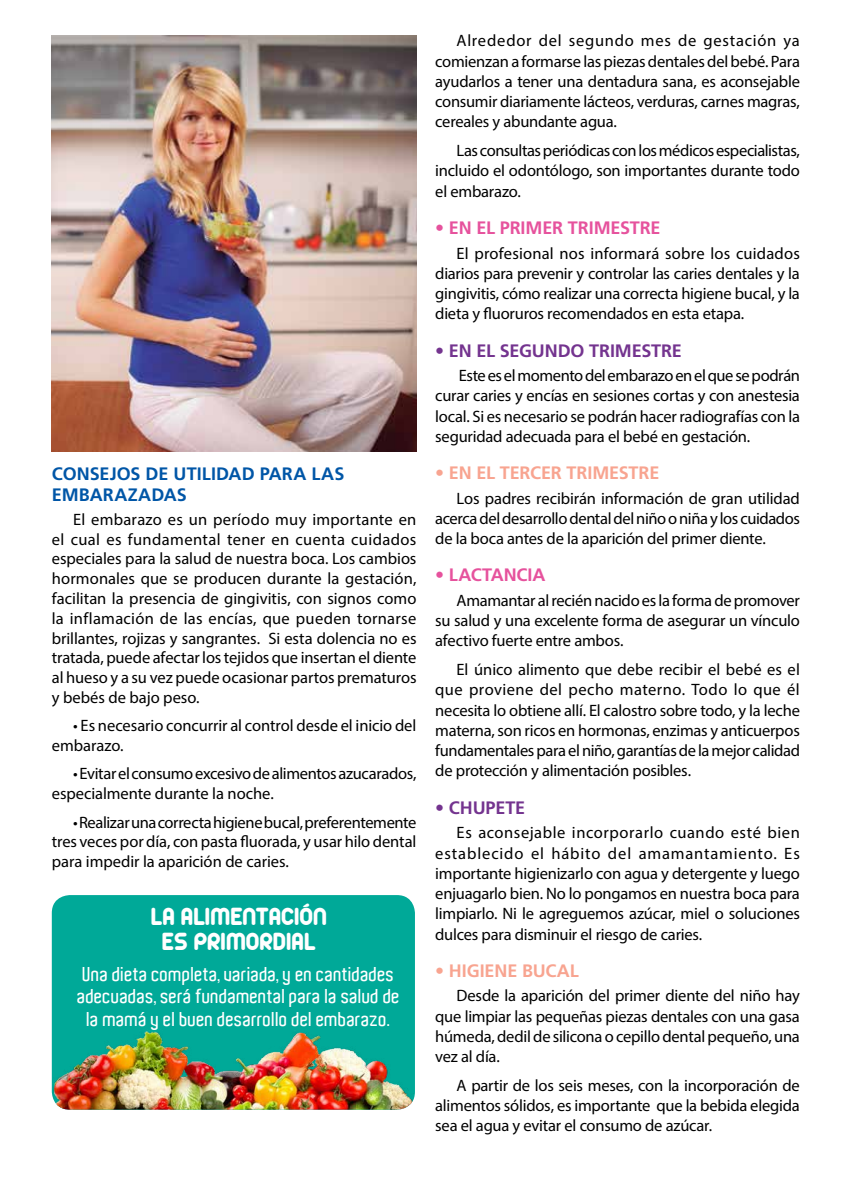
<style>
.page{position:relative;width:851px;height:1191px;background:#fff}
.page>*{position:absolute;margin:0;border:0;box-sizing:border-box;transform-origin:0 0}
.t1{font:27px/24.6px "Arista";color:#fff;text-align:center}
.t2{font:600 19.5px/22.5px "Aldo";color:#fff;text-align:center}
.t3{font:700 18px/21px "Frutiger LT Std";letter-spacing:.005em;color:#0056a7}
.t4{font:700 18px "Frutiger LT Std";letter-spacing:-.005em;color:#f8a490}
.t5{font:700 18px "Frutiger LT Std";letter-spacing:-.005em;color:#e6529d}
.t6{font:700 18px "Frutiger LT Std";letter-spacing:-.01em;color:#74348f}
.t7{font:16.5px/20.2px "Myriad Pro";letter-spacing:-.01em;color:#000;text-align:justify}
</style>
<div class="page">
<div style="left:52px;top:895px;width:363px;height:214px;background:#00a998;border-radius:18px"></div>
<img style="left:52px;top:1031px;width:363px;height:78px">
<img style="left:51px;top:35px;width:366px;height:416px">
<p class="t3" style="left:52px;top:463px;width:294px">CONSEJOS DE UTILIDAD PARA LAS<br>EMBARAZADAS</p>
<p class="t7" style="left:52px;top:509px;width:366px;line-height:19.8px;text-indent:21px">El embarazo es un período muy importante en el cual es fundamental tener en cuenta cuidados especiales para la salud de nuestra boca. Los cambios hormonales que se producen durante la gestación, facilitan la presencia de gingivitis, con signos como la inflamación de las encías, que pueden tornarse brillantes, rojizas y sangrantes. Si esta dolencia no es tratada, puede afectar los tejidos que insertan el diente al hueso y a su vez puede ocasionar partos prematuros y bebés de bajo peso.</p>
<p class="t7" style="left:52px;top:715px;width:366px;line-height:19.8px;text-indent:21px">• Es necesario concurrir al control desde el inicio del embarazo.</p>
<p class="t7" style="left:52px;top:763px;width:366px;line-height:19.8px;text-indent:21px">• Evitar el consumo excesivo de alimentos azucarados, especialmente durante la noche.</p>
<p class="t7" style="left:52px;top:812px;width:366px;line-height:19.8px;text-indent:21px">• Realizar una correcta higiene bucal, preferentemente tres veces por día, con pasta fluorada, y usar hilo dental para impedir la aparición de caries.</p>
<h1 class="t1" style="left:151px;top:903px;width:177px">LA ALIMENTACIÓN<br>ES PRIMORDIAL</h1>
<p class="t2" style="left:77px;top:962px;width:324px">Una dieta completa, variada, y en cantidades adecuadas, será fundamental para la salud de la mamá y el buen desarrollo del embarazo.</p>
<p class="t7" style="left:435px;top:30px;width:366px;text-indent:21px">Alrededor del segundo mes de gestación ya comienzan a formarse las piezas dentales del bebé. Para ayudarlos a tener una dentadura sana, es aconsejable consumir diariamente lácteos, verduras, carnes magras, cereales y abundante agua.</p>
<p class="t7" style="left:435px;top:140px;width:366px;text-indent:21px">Las consultas periódicas con los médicos especialistas, incluido el odontólogo, son importantes durante todo el embarazo.</p>
<p class="t5" style="left:435px;top:217px;width:224px">• EN EL PRIMER TRIMESTRE</p>
<p class="t7" style="left:435px;top:242px;width:366px;text-indent:21px">El profesional nos informará sobre los cuidados diarios para prevenir y controlar las caries dentales y la gingivitis, cómo realizar una correcta higiene bucal, y la dieta y fluoruros recomendados en esta etapa.</p>
<p class="t6" style="left:435px;top:340px;width:245px">• EN EL SEGUNDO TRIMESTRE</p>
<p class="t7" style="left:435px;top:365px;width:366px;text-indent:23px">Este es el momento del embarazo en el que se podrán curar caries y encías en sesiones cortas y con anestesia local. Si es necesario se podrán hacer radiografías con la seguridad adecuada para el bebé en gestación.</p>
<p class="t4" style="left:435px;top:462px;width:223px">• EN EL TERCER TRIMESTRE</p>
<p class="t7" style="left:435px;top:488px;width:366px;text-indent:21px">Los padres recibirán información de gran utilidad acerca del desarrollo dental del niño o niña y los cuidados de la boca antes de la aparición del primer diente.</p>
<p class="t5" style="left:435px;top:564px;width:112px">• LACTANCIA</p>
<p class="t7" style="left:435px;top:590px;width:366px;text-indent:21px">Amamantar al recién nacido es la forma de promover su salud y una excelente forma de asegurar un vínculo afectivo fuerte entre ambos.</p>
<p class="t7" style="left:435px;top:659px;width:366px;text-indent:21px">El único alimento que debe recibir el bebé es el que proviene del pecho materno. Todo lo que él necesita lo obtiene allí. El calostro sobre todo, y la leche materna, son ricos en hormonas, enzimas y anticuerpos fundamentales para el niño, garantías de la mejor calidad de protección y alimentación posibles.</p>
<p class="t6" style="left:435px;top:797px;width:89px">• CHUPETE</p>
<p class="t7" style="left:435px;top:822px;width:366px;text-indent:21px">Es aconsejable incorporarlo cuando esté bien establecido el hábito del amamantamiento. Es importante higienizarlo con agua y detergente y luego enjuagarlo bien. No lo pongamos en nuestra boca para limpiarlo. Ni le agreguemos azúcar, miel o soluciones dulces para disminuir el riesgo de caries.</p>
<p class="t4" style="left:435px;top:960px;width:145px">• HIGIENE BUCAL</p>
<p class="t7" style="left:435px;top:985px;width:366px;text-indent:21px">Desde la aparición del primer diente del niño hay que limpiar las pequeñas piezas dentales con una gasa húmeda, dedil de silicona o cepillo dental pequeño, una vez al día.</p>
<p class="t7" style="left:435px;top:1075px;width:366px;text-indent:21px">A partir de los seis meses, con la incorporación de alimentos sólidos, es importante que la bebida elegida sea el agua y evitar el consumo de azúcar.</p>
</div>
